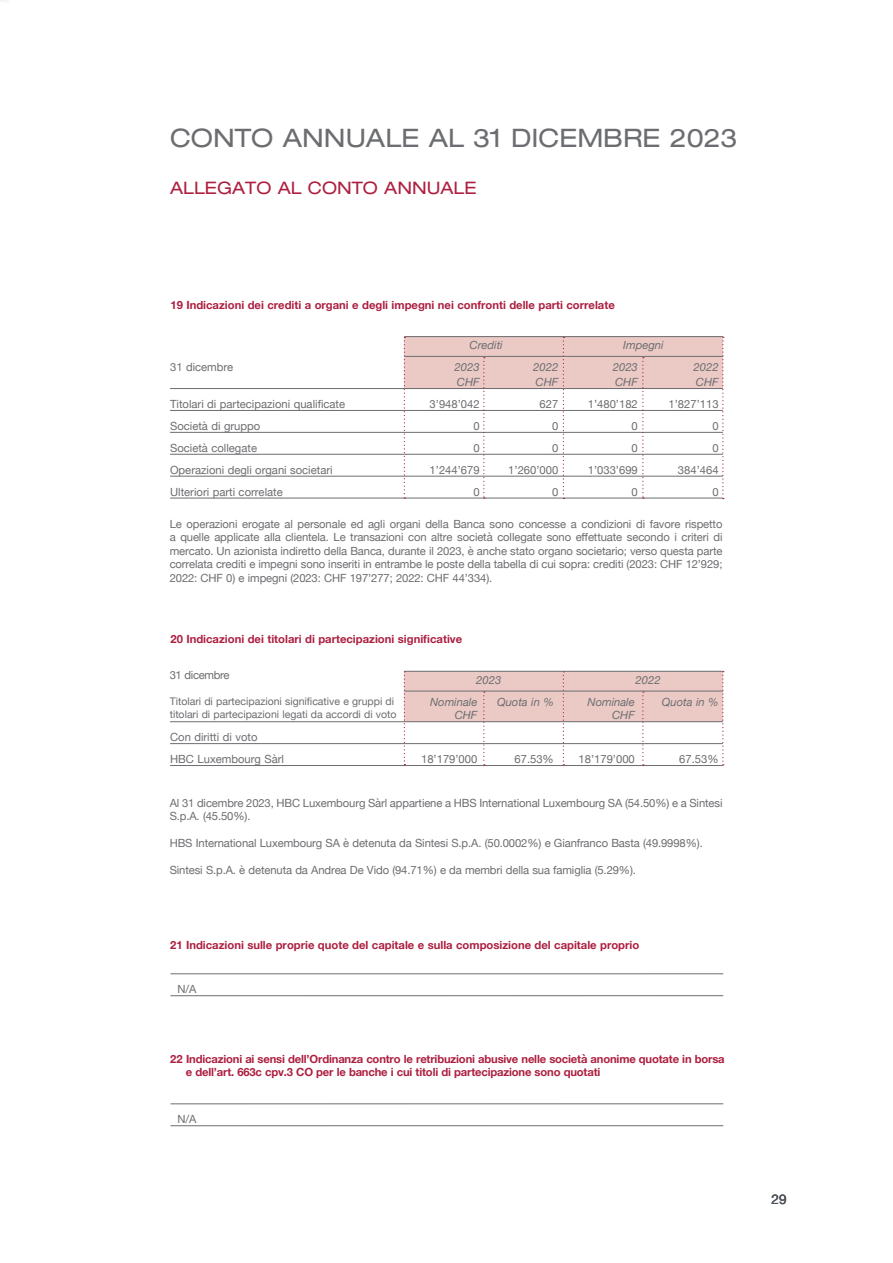
<style>
.page{position:relative;width:893px;height:1263px;background:#fff}
.page>*{position:absolute;margin:0;border:0;box-sizing:border-box;transform-origin:0 0}
.t1{font:expanded 25.5px "Helvetica Neue";color:#6c6d70}
.t2{font:expanded 17.25px "Helvetica Neue";color:#ad1f40}
.t3{font:13.5px "Helvetica Neue";color:#535860}
.t4{font:11.25px/13.5px "Helvetica Neue";letter-spacing:-.01em;color:#6c6d70}
.t5{font:700 11.25px/13.5px "Helvetica Neue";color:#ad1f40}
.t6{font:italic 11.25px "Helvetica Neue";color:#6c6d70}
.t7{font:11.25px "Helvetica Neue";letter-spacing:-.03em;color:#6c6d70}
.t8{font:10.5px/13px "Helvetica Neue";color:#6c6d70}
</style>
<div class="page">
<div style="left:404px;top:337px;width:319px;height:52px;background:#ebcac6"></div>
<hr style="left:170px;top:388px;width:553px;height:1px;background:#6c6d70">
<hr style="left:170px;top:410px;width:553px;height:1px;background:#6c6d70">
<hr style="left:170px;top:432px;width:553px;height:1px;background:#6c6d70">
<hr style="left:170px;top:454px;width:553px;height:1px;background:#6c6d70">
<hr style="left:170px;top:476px;width:553px;height:1px;background:#6c6d70">
<hr style="left:170px;top:498px;width:553px;height:1px;background:#6c6d70">
<svg style="left:483px;top:357px;width:2px;height:142px"></svg>
<svg style="left:642px;top:357px;width:2px;height:142px"></svg>
<svg style="left:404px;top:337px;width:1px;height:162px"></svg>
<svg style="left:563px;top:337px;width:1px;height:162px"></svg>
<svg style="left:722px;top:337px;width:2px;height:162px"></svg>
<hr style="left:404px;top:336px;width:319px;height:1px;background:#6c6d70">
<hr style="left:405px;top:356px;width:318px;height:1px;background:#6c6d70">
<div style="left:404px;top:671px;width:319px;height:51px;background:#ebcac6"></div>
<hr style="left:170px;top:721px;width:553px;height:1px;background:#6c6d70">
<hr style="left:170px;top:743px;width:553px;height:1px;background:#6c6d70">
<hr style="left:170px;top:765px;width:553px;height:1px;background:#6c6d70">
<svg style="left:483px;top:692px;width:2px;height:73px"></svg>
<svg style="left:642px;top:692px;width:2px;height:73px"></svg>
<svg style="left:404px;top:672px;width:1px;height:93px"></svg>
<svg style="left:563px;top:672px;width:1px;height:93px"></svg>
<svg style="left:722px;top:671px;width:2px;height:94px"></svg>
<hr style="left:404px;top:671px;width:319px;height:1px;background:#6c6d70">
<hr style="left:405px;top:691px;width:318px;height:1px;background:#6c6d70">
<hr style="left:170px;top:973px;width:553px;height:1px;background:#6c6d70">
<hr style="left:170px;top:995px;width:553px;height:1px;background:#6c6d70">
<hr style="left:170px;top:1103px;width:553px;height:1px;background:#6c6d70">
<hr style="left:170px;top:1125px;width:553px;height:1px;background:#6c6d70">
<h1 class="t1" style="left:170px;top:123px;width:569px">CONTO ANNUALE AL 31 DICEMBRE 2023</h1>
<h2 class="t2" style="left:170px;top:177px;width:308px">ALLEGATO AL CONTO ANNUALE</h2>
<p class="t5" style="left:170px;top:298px;width:446px">19 Indicazioni dei crediti a organi e degli impegni nei confronti delle parti correlate</p>
<p class="t6" style="left:470px;top:337px;width:35px">Crediti</p>
<p class="t6" style="left:623px;top:337px;width:42px">Impegni</p>
<p class="t4" style="left:170px;top:361px;width:65px">31 dicembre</p>
<p class="t6" style="left:455px;top:359px;width:27px">2023</p>
<p class="t6" style="left:533px;top:359px;width:27px">2022</p>
<p class="t6" style="left:613px;top:359px;width:27px">2023</p>
<p class="t6" style="left:694px;top:359px;width:27px">2022</p>
<p class="t6" style="left:457px;top:374px;width:24px">CHF</p>
<p class="t6" style="left:536px;top:374px;width:24px">CHF</p>
<p class="t6" style="left:615px;top:374px;width:24px">CHF</p>
<p class="t6" style="left:696px;top:374px;width:24px">CHF</p>
<p class="t4" style="left:170px;top:398px;width:177px">Titolari di partecipazioni qualificate</p>
<p class="t4" style="left:430px;top:398px;width:52px">3’948’042</p>
<p class="t4" style="left:540px;top:398px;width:20px">627</p>
<p class="t4" style="left:588px;top:398px;width:52px">1’480’182</p>
<p class="t4" style="left:669px;top:398px;width:52px">1’827’113</p>
<p class="t4" style="left:170px;top:420px;width:92px">Società di gruppo</p>
<p class="t4" style="left:473px;top:420px;width:8px">0</p>
<p class="t4" style="left:552px;top:420px;width:8px">0</p>
<p class="t4" style="left:632px;top:420px;width:8px">0</p>
<p class="t4" style="left:712px;top:420px;width:8px">0</p>
<p class="t4" style="left:170px;top:442px;width:88px">Società collegate</p>
<p class="t4" style="left:473px;top:442px;width:8px">0</p>
<p class="t4" style="left:552px;top:442px;width:8px">0</p>
<p class="t4" style="left:632px;top:442px;width:8px">0</p>
<p class="t4" style="left:712px;top:442px;width:8px">0</p>
<p class="t4" style="left:170px;top:463px;width:164px">Operazioni degli organi societari</p>
<p class="t4" style="left:430px;top:463px;width:52px">1’244’679</p>
<p class="t4" style="left:508px;top:463px;width:52px">1’260’000</p>
<p class="t4" style="left:588px;top:463px;width:52px">1’033’699</p>
<p class="t4" style="left:678px;top:463px;width:42px">384’464</p>
<p class="t4" style="left:170px;top:485px;width:114px">Ulteriori parti correlate</p>
<p class="t4" style="left:473px;top:485px;width:8px">0</p>
<p class="t4" style="left:552px;top:485px;width:8px">0</p>
<p class="t4" style="left:632px;top:485px;width:8px">0</p>
<p class="t4" style="left:712px;top:485px;width:8px">0</p>
<p class="t4" style="left:170px;top:517px;width:554px;text-align:justify">Le operazioni erogate al personale ed agli organi della Banca sono concesse a condizioni di favore rispetto a quelle applicate alla clientela. Le transazioni con altre società collegate sono effettuate secondo i criteri di mercato. Un azionista indiretto della Banca, durante il 2023, è anche stato organo societario; verso questa parte correlata crediti e impegni sono inseriti in entrambe le poste della tabella di cui sopra: crediti (2023: CHF 12’929; 2022: CHF 0) e impegni (2023: CHF 197’277; 2022: CHF 44’334).</p>
<p class="t5" style="left:170px;top:633px;width:293px">20 Indicazioni dei titolari di partecipazioni significative</p>
<p class="t7" style="left:170px;top:667px;width:61px">31 dicembre</p>
<p class="t8" style="left:170px;top:696px;width:228px">Titolari di partecipazioni significative e gruppi di titolari di partecipazioni legati da accordi di voto</p>
<p class="t6" style="left:476px;top:672px;width:27px">2023</p>
<p class="t6" style="left:636px;top:672px;width:27px">2022</p>
<p class="t6" style="left:430px;top:693px;width:49px">Nominale</p>
<p class="t6" style="left:497px;top:693px;width:58px">Quota in %</p>
<p class="t6" style="left:587px;top:693px;width:49px">Nominale</p>
<p class="t6" style="left:662px;top:693px;width:58px">Quota in %</p>
<p class="t6" style="left:455px;top:707px;width:24px">CHF</p>
<p class="t6" style="left:612px;top:707px;width:24px">CHF</p>
<p class="t4" style="left:170px;top:727px;width:115px;line-height:21.9px">Con diritti di voto<br>HBC Luxembourg Sàrl</p>
<p class="t4" style="left:421px;top:753px;width:58px">18’179’000</p>
<p class="t4" style="left:514px;top:753px;width:41px">67.53%</p>
<p class="t4" style="left:578px;top:753px;width:58px">18’179’000</p>
<p class="t4" style="left:679px;top:753px;width:41px">67.53%</p>
<p class="t4" style="left:170px;top:797px;width:554px">Al 31 dicembre 2023, HBC Luxembourg Sàrl appartiene a HBS International Luxembourg SA (54.50%) e a Sintesi<br>S.p.A. (45.50%).</p>
<p class="t4" style="left:170px;top:837px;width:535px">HBS International Luxembourg SA è detenuta da Sintesi S.p.A. (50.0002%) e Gianfranco Basta (49.9998%).</p>
<p class="t4" style="left:170px;top:864px;width:468px">Sintesi S.p.A. è detenuta da Andrea De Vido (94.71%) e da membri della sua famiglia (5.29%).</p>
<p class="t5" style="left:170px;top:938px;width:471px">21 Indicazioni sulle proprie quote del capitale e sulla composizione del capitale proprio</p>
<p class="t4" style="left:177px;top:983px;width:21px">N/A</p>
<p class="t5" style="left:186px;top:1052px;width:540px;text-indent:-16px">22 Indicazioni ai sensi dell’Ordinanza contro le retribuzioni abusive nelle società anonime quotate in borsa e dell’art. 663c cpv.3 CO per le banche i cui titoli di partecipazione sono quotati</p>
<p class="t4" style="left:177px;top:1113px;width:21px">N/A</p>
<p class="t3" style="left:772px;top:1189px;width:17px">29</p>
</div>
